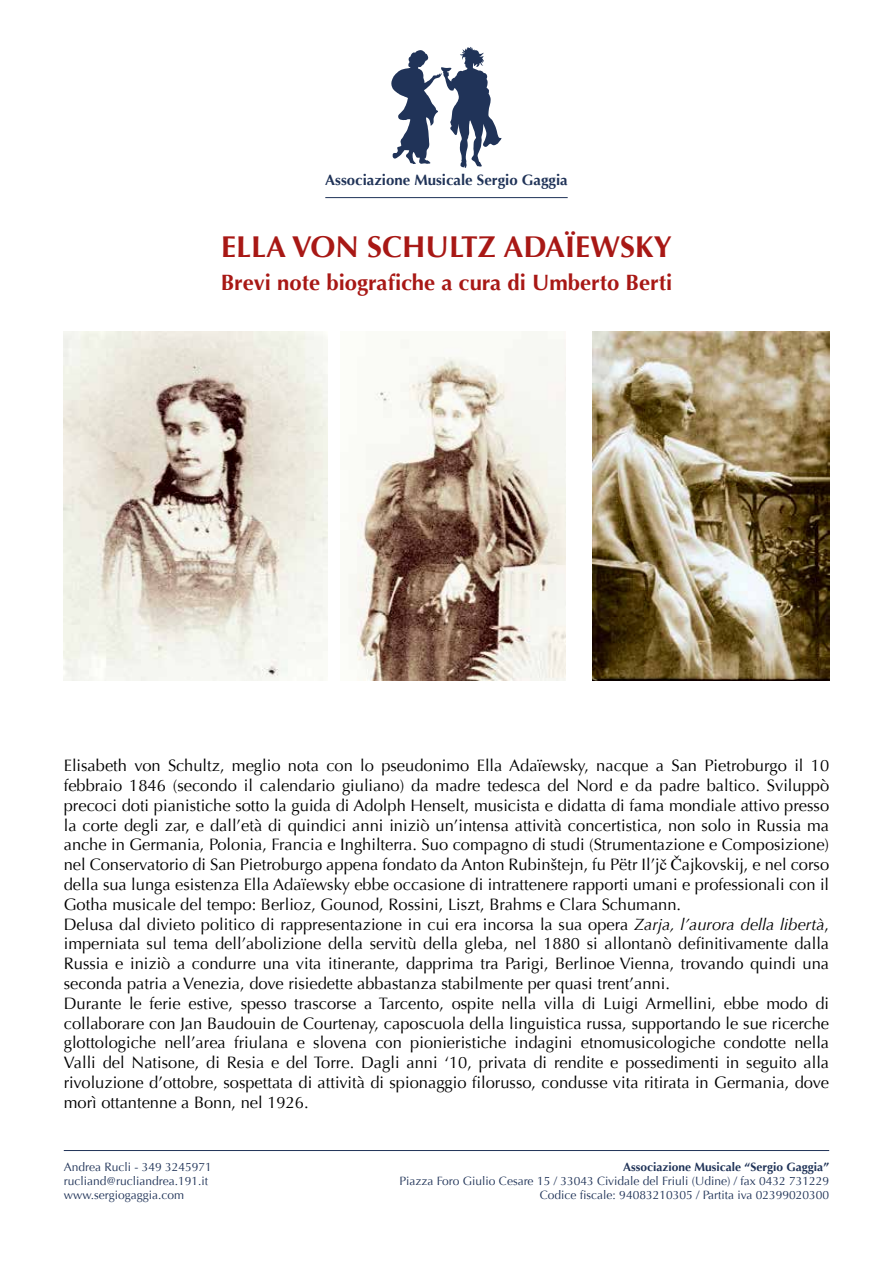
<style>
.page{position:relative;width:893px;height:1263px;background:#fff}
.page>*{position:absolute;margin:0;border:0;box-sizing:border-box;transform-origin:0 0}
.t1{font:700 30px "Optima";color:#a81815}
.t2{font:700 22.2px "Optima";color:#a81815}
.t3{font:16.5px/19.8px "Optima";color:#000}
.t4{font:700 15px "Optima";color:#203358}
.t5{font:12px/14.2px "Optima";color:#203358}
.t6{font:700 12px "Optima";color:#203358}
.s1{font-family:"Times"}
.s2{font-style:italic}
</style>
<div class="page">
<svg style="left:391px;top:47px;width:111px;height:121px"></svg>
<hr style="left:64px;top:1150px;width:765px;height:1px;background:#203358">
<hr style="left:325px;top:197px;width:243px;height:1px;background:#203358">
<img style="left:348px;top:332px;width:218px;height:348px">
<img style="left:592px;top:332px;width:237px;height:348px">
<img style="left:64px;top:332px;width:263px;height:348px">
<p class="t4" style="left:325px;top:171px;width:244px">Associazione Musicale Sergio Gaggia</p>
<h1 class="t1" style="left:221px;top:230px;width:452px">ELLA VON SCHULTZ ADAÏEWSKY</h1>
<h2 class="t2" style="left:221px;top:270px;width:453px">Brevi note biografiche a cura di Umberto Berti</h2>
<p class="t3" style="left:64px;top:756px;width:767px">Elisabeth von Schultz, meglio nota con lo pseudonimo Ella Adaïewsky, nacque a San Pietroburgo il 10 febbraio 1846 (secondo il calendario giuliano) da madre tedesca del Nord e da padre baltico. Sviluppò precoci doti pianistiche sotto la guida di Adolph Henselt, musicista e didatta di fama mondiale attivo presso la corte degli zar, e dall’età di quindici anni iniziò un’intensa attività concertistica, non solo in Russia ma anche in Germania, Polonia, Francia e Inghilterra. Suo compagno di studi (Strumentazione e Composizione) nel Conservatorio di San Pietroburgo appena fondato da Anton Rubinštejn, fu Pëtr Il’j<span class="s1">č Č</span>ajkovskij, e nel corso della sua lunga esistenza Ella Adaïewsky ebbe occasione di intrattenere rapporti umani e professionali con il Gotha musicale del tempo: Berlioz, Gounod, Rossini, Liszt, Brahms e Clara Schumann.<br>Delusa dal divieto politico di rappresentazione in cui era incorsa la sua opera <span class="s2">Zarja, l’aurora della libertà</span>, imperniata sul tema dell’abolizione della servitù della gleba, nel 1880 si allontanò definitivamente dalla Russia e iniziò a condurre una vita itinerante, dapprima tra Parigi, Berlinoe Vienna, trovando quindi una seconda patria a Venezia, dove risiedette abbastanza stabilmente per quasi trent’anni.<br>Durante le ferie estive, spesso trascorse a Tarcento, ospite nella villa di Luigi Armellini, ebbe modo di collaborare con Jan Baudouin de Courtenay, caposcuola della linguistica russa, supportando le sue ricerche glottologiche nell’area friulana e slovena con pionieristiche indagini etnomusicologiche condotte nella Valli del Natisone, di Resia e del Torre. Dagli anni ‘10, privata di rendite e possedimenti in seguito alla rivoluzione d’ottobre, sospettata di attività di spionaggio filorusso, condusse vita ritirata in Germania, dove morì ottantenne a Bonn, nel 1926.</p>
<p class="t5" style="left:64px;top:1160px;width:150px">Andrea Rucli - 349 3245971 rucliand@rucliandrea.191.it www.sergiogaggia.com</p>
<p class="t6" style="left:623px;top:1159px;width:208px">Associazione Musicale “Sergio Gaggia”</p>
<p class="t5" style="left:399px;top:1174px;width:431px;text-align:right">Piazza Foro Giulio Cesare 15 / 33043 Cividale del Friuli (Udine) / fax 0432 731229<br>Codice fiscale: 94083210305 / Partita iva 02399020300</p>
</div>
